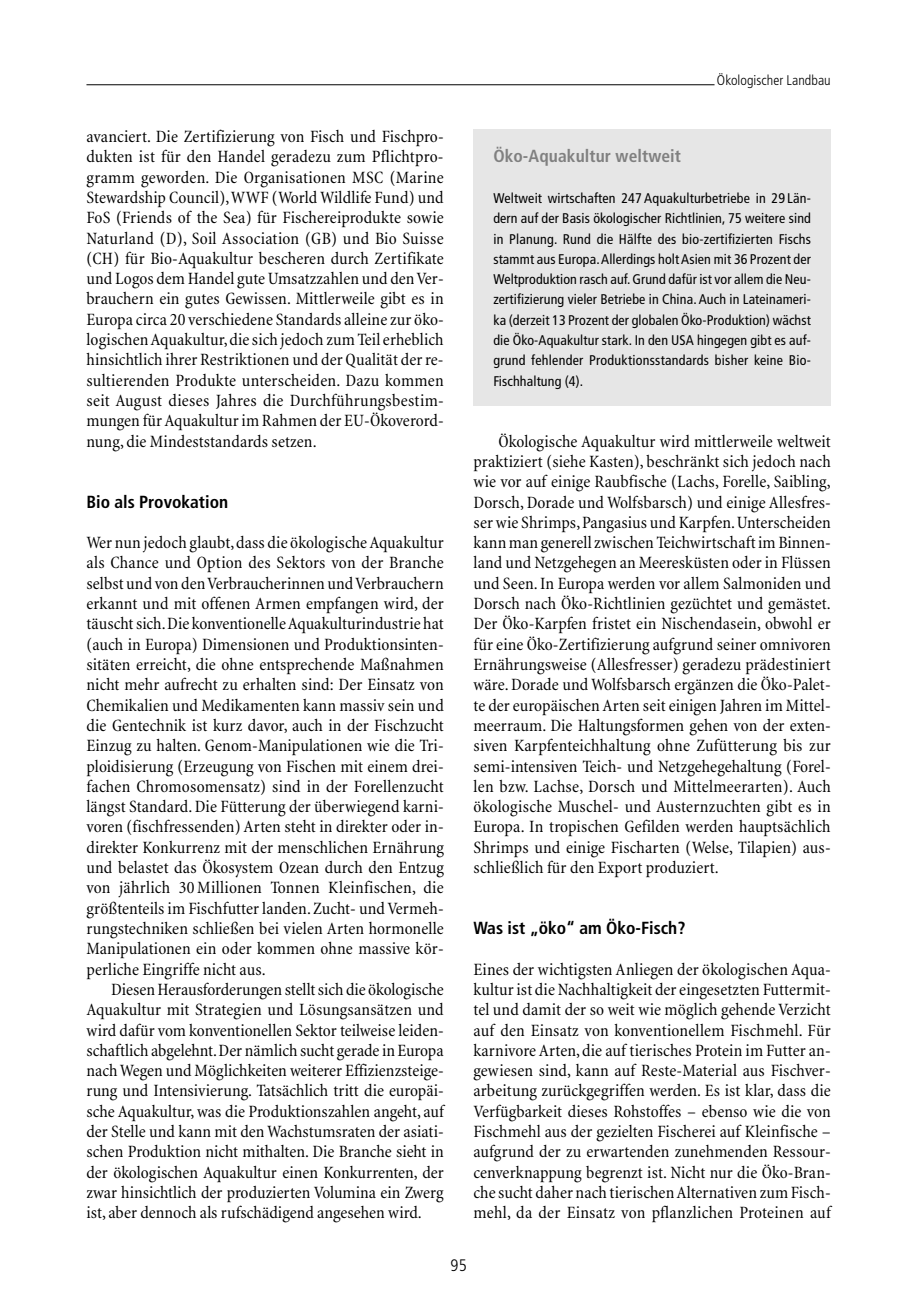
<style>
.page{position:relative;width:918px;height:1315px;background:#fff}
.page>*{position:absolute;margin:0;border:0;box-sizing:border-box;transform-origin:0 0}
.t1{font:condensed 17.5px/20.3px "Minion";letter-spacing:.005em;color:#000;text-align:justify}
.t2{font:700 condensed 17.5px "Frutiger";color:#000}
.t3{font:700 condensed 17.5px "Frutiger";letter-spacing:.005em;color:#808080}
.t4{font:300 condensed 16.62px "Frutiger";color:#000}
.t5{font:condensed 14px/20.3px "Frutiger";letter-spacing:.02em;color:#000;text-align:justify}
.t6{font:300 condensed 14px "Frutiger";letter-spacing:.005em;color:#000}
</style>
<div class="page">
<hr style="left:86px;top:84px;width:628px;height:1px;background:#000">
<div style="left:473px;top:129px;width:358px;height:277px;background:#e6e6e6"></div>
<p class="t1" style="left:86px;top:128px;width:359px">avanciert. Die Zertifizierung von Fisch und Fischpro&shy;dukten ist für den Handel geradezu zum Pflichtpro&shy;gramm geworden. Die Organisationen MSC (Marine Stewardship Council),WWF (World Wildlife Fund) und FoS (Friends of the Sea) für Fischereiprodukte sowie Naturland (D), Soil Association (GB) und Bio Suisse (CH) für Bio-Aquakultur bescheren durch Zertifikate und Logos dem Handel gute Umsatzzahlen und den Ver&shy;brauchern ein gutes Gewissen. Mittlerweile gibt es in Europa circa 20 verschiedene Standards alleine zur öko&shy;logischen Aquakultur,die sich jedoch zum Teil erheblich hinsichtlich ihrer Restriktionen und der Qualität der re&shy;sultierenden Produkte unterscheiden. Dazu kommen seit August dieses Jahres die Durchführungsbestim&shy;mungen für Aquakultur im Rahmen der EU-Ökoverord&shy;nung, die Mindeststandards setzen.</p>
<p class="t2" style="left:86px;top:494px;width:143px">Bio als Provokation</p>
<p class="t1" style="left:86px;top:534px;width:359px">Wer nun jedoch glaubt,dass die ökologische Aquakultur als Chance und Option des Sektors von der Branche selbst und von den Verbraucherinnen und Verbrauchern erkannt und mit offenen Armen empfangen wird, der täuscht sich.Die konventionelle Aquakulturindustrie hat (auch in Europa) Dimensionen und Produktionsinten&shy;sitäten erreicht, die ohne entsprechende Maßnahmen nicht mehr aufrecht zu erhalten sind: Der Einsatz von Chemikalien und Medikamenten kann massiv sein und die Gentechnik ist kurz davor, auch in der Fischzucht Einzug zu halten. Genom-Manipulationen wie die Tri&shy;ploidisierung (Erzeugung von Fischen mit einem drei&shy;fachen Chromosomensatz) sind in der Forellenzucht längst Standard. Die Fütterung der überwiegend karni&shy;voren (fischfressenden) Arten steht in direkter oder in&shy;direkter Konkurrenz mit der menschlichen Ernährung und belastet das Ökosystem Ozean durch den Entzug von jährlich 30 Millionen Tonnen Kleinfischen, die größtenteils im Fischfutter landen.Zucht- und Vermeh&shy;rungstechniken schließen bei vielen Arten hormonelle Manipulationen ein oder kommen ohne massive kör&shy;perliche Eingriffe nicht aus.</p>
<p class="t1" style="left:86px;top:980px;width:359px;text-indent:25px">Diesen Herausforderungen stellt sich die ökologische Aquakultur mit Strategien und Lösungsansätzen und wird dafür vom konventionellen Sektor teilweise leiden&shy;schaftlich abgelehnt.Der nämlich sucht gerade in Europa nach Wegen und Möglichkeiten weiterer Effizienzsteige&shy;rung und Intensivierung. Tatsächlich tritt die europäi&shy;sche Aquakultur, was die Produktionszahlen angeht, auf der Stelle und kann mit den Wachstumsraten der asiati&shy;schen Produktion nicht mithalten. Die Branche sieht in der ökologischen Aquakultur einen Konkurrenten, der zwar hinsichtlich der produzierten Volumina ein Zwerg ist, aber dennoch als rufschädigend angesehen wird.</p>
<p class="t6" style="left:717px;top:75px;width:115px">Ökologischer Landbau</p>
<p class="t3" style="left:493px;top:149px;width:189px">Öko-Aquakultur weltweit</p>
<p class="t5" style="left:493px;top:189px;width:319px">Weltweit wirtschaften 247 Aquakulturbetriebe in 29 Län&shy;dern auf der Basis ökologischer Richtlinien, 75 weitere sind in Planung. Rund die Hälfte des bio-zertifizierten Fischs stammt aus Europa.Allerdings holt Asien mit 36 Prozent der Weltproduktion rasch auf. Grund dafür ist vor allem die Neu&shy;zertifizierung vieler Betriebe in China. Auch in Lateinameri&shy;ka (derzeit 13 Prozent der globalen Öko-Produktion) wächst die Öko-Aquakultur stark. In den USA hingegen gibt es auf&shy;grund fehlender Produktionsstandards bisher keine Bio-Fischhaltung (4).</p>
<p class="t1" style="left:473px;top:432px;width:359px;text-indent:25px">Ökologische Aquakultur wird mittlerweile weltweit praktiziert (siehe Kasten), beschränkt sich jedoch nach wie vor auf einige Raubfische (Lachs, Forelle, Saibling, Dorsch, Dorade und Wolfsbarsch) und einige Allesfres&shy;ser wie Shrimps,Pangasius und Karpfen.Unterscheiden kann man generell zwischen Teichwirtschaft im Binnen&shy;land und Netzgehegen an Meeresküsten oder in Flüssen und Seen. In Europa werden vor allem Salmoniden und Dorsch nach Öko-Richtlinien gezüchtet und gemästet.<br>Der Öko-Karpfen fristet ein Nischendasein, obwohl er für eine Öko-Zertifizierung aufgrund seiner omnivoren Ernährungsweise (Allesfresser) geradezu prädestiniert wäre. Dorade und Wolfsbarsch ergänzen die Öko-Palet&shy;te der europäischen Arten seit einigen Jahren im Mittel&shy;meerraum. Die Haltungsformen gehen von der exten&shy;siven Karpfenteichhaltung ohne Zufütterung bis zur semi-intensiven Teich- und Netzgehegehaltung (Forel&shy;len bzw. Lachse, Dorsch und Mittelmeerarten). Auch ökologische Muschel- und Austernzuchten gibt es in Europa. In tropischen Gefilden werden hauptsächlich Shrimps und einige Fischarten (Welse, Tilapien) aus&shy;schließlich für den Export produziert.</p>
<p class="t2" style="left:473px;top:921px;width:213px">Was ist „öko“ am Öko-Fisch?</p>
<p class="t1" style="left:473px;top:960px;width:359px">Eines der wichtigsten Anliegen der ökologischen Aqua&shy;kultur ist die Nachhaltigkeit der eingesetzten Futtermit&shy;tel und damit der so weit wie möglich gehende Verzicht auf den Einsatz von konventionellem Fischmehl. Für karnivore Arten, die auf tierisches Protein im Futter an&shy;gewiesen sind, kann auf Reste-Material aus Fischver&shy;arbeitung zurückgegriffen werden. Es ist klar, dass die Verfügbarkeit dieses Rohstoffes – ebenso wie die von Fischmehl aus der gezielten Fischerei auf Kleinfische – aufgrund der zu erwartenden zunehmenden Ressour&shy;cenverknappung begrenzt ist. Nicht nur die Öko-Bran&shy;che sucht daher nach tierischen Alternativen zum Fisch&shy;mehl, da der Einsatz von pflanzlichen Proteinen auf</p>
<p class="t4" style="left:450px;top:1258px;width:18px">95</p>
</div>
